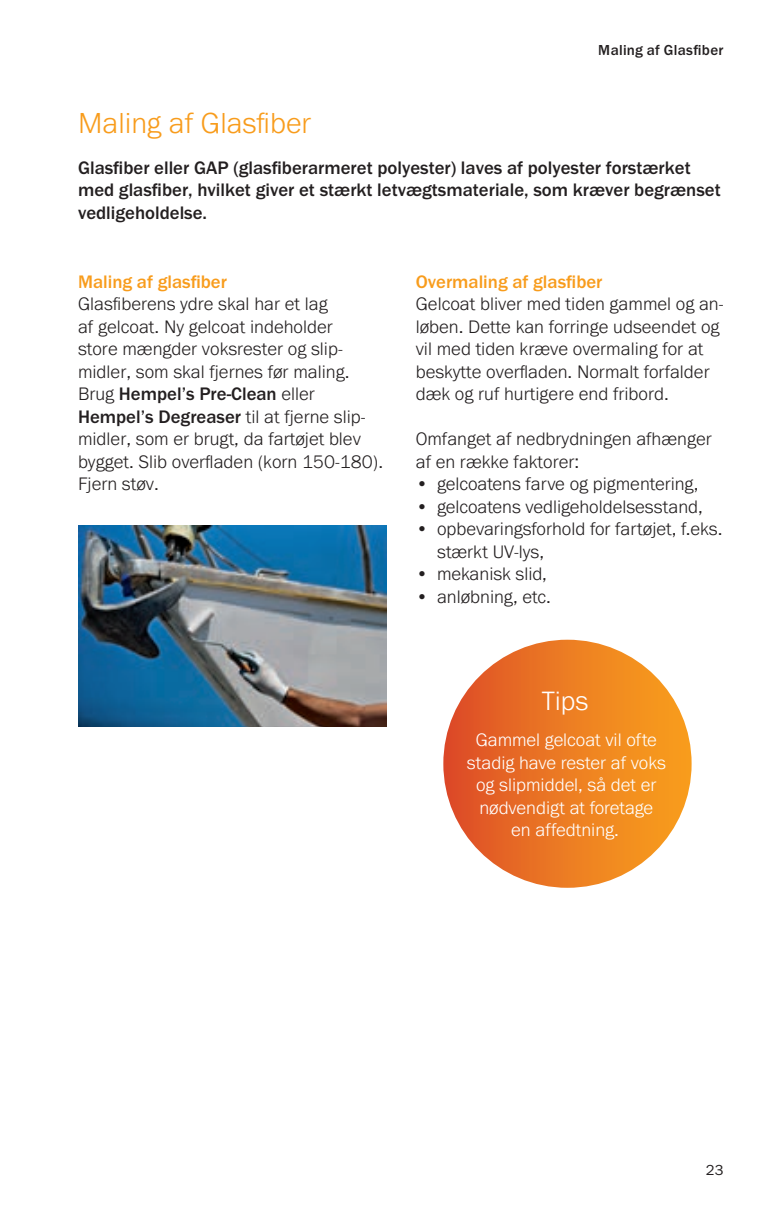
<style>
.page{position:relative;width:759px;height:1205px;background:#fff}
.page>*{position:absolute;margin:0;border:0;box-sizing:border-box;transform-origin:0 0}
.Overskrift_-_DK{font:300 30px "Franklin Gothic URW";color:#f89c1c}
.Table__7_5pt_Heading{font:300 27.5px "Franklin Gothic URW";color:#fff}
.Brødtekst_-_DK{font:300 18.75px/22.5px "Franklin Gothic URW";color:#231f20}
.Manchet_-_DK{font:500 18.75px/22.5px "Franklin Gothic URW";color:#231f20}
.Table__7_5pt_Heading-2{font:300 18.75px/22.5px "Franklin Gothic URW";color:#fff;text-align:center}
.Mellemrubrik_-_DK{font:500 18.75px "Franklin Gothic URW";color:#f89c1c}
.t1{font:500 15px "Franklin Gothic URW";letter-spacing:.02em;color:#231f20}
.t2{font:15px "Franklin Gothic URW Boo";color:#231f20}
.s1{font-weight:500}
</style>
<div class="page">
<img style="left:78px;top:526px;width:308px;height:200px">
<div style="left:443px;top:640px;width:248px;height:248px;background:linear-gradient(to right,#dd4f2a,#faa31c);border-radius:124px"></div>
<p class="t1" style="left:598px;top:40px;width:127px">Maling af Glasfiber</p>
<p class="Overskrift_-_DK" style="left:78px;top:105px;width:235px">Maling af Glasfiber</p>
<p class="Manchet_-_DK" style="left:78px;top:156px;width:644px">Glasfiber eller GAP (glasfiberarmeret polyester) laves af polyester forstærket med glasfiber, hvilket giver et stærkt letvægtsmateriale, som kræver begrænset vedligeholdelse.</p>
<p class="Mellemrubrik_-_DK" style="left:78px;top:270px;width:150px">Maling af glasfiber</p>
<p class="Brødtekst_-_DK" style="left:78px;top:292px;width:306px">Glasfiberens ydre skal har et lag<br>af gelcoat. Ny gelcoat indeholder<br>store mængder voksrester og slip&shy;midler, som skal fjernes før maling.<br>Brug <span class="s1">Hempel’s Pre-Clean</span> eller <span class="s1">Hempel’s Degreaser</span> til at fjerne slip&shy;midler, som er brugt, da fartøjet blev bygget. Slib overfladen (korn 150-180).<br>Fjern støv.</p>
<p class="Mellemrubrik_-_DK" style="left:415px;top:270px;width:188px">Overmaling af glasfiber</p>
<p class="Brødtekst_-_DK" style="left:415px;top:292px;width:309px">Gelcoat bliver med tiden gammel og an&shy;løben. Dette kan forringe udseendet og vil med tiden kræve overmaling for at beskytte overfladen. Normalt forfalder dæk og ruf hurtigere end fribord.</p>
<p class="Brødtekst_-_DK" style="left:415px;top:427px;width:297px">Omfanget af nedbrydningen afhænger af en række faktorer:</p>
<p class="Brødtekst_-_DK" style="left:415px;top:472px;width:284px">• gelcoatens farve og pigmentering,</p>
<p class="Brødtekst_-_DK" style="left:415px;top:495px;width:288px">• gelcoatens vedligeholdelsesstand,</p>
<p class="Brødtekst_-_DK" style="left:437px;top:517px;width:287px;text-indent:-21px">• opbevaringsforhold for fartøjet, f.eks. stærkt UV-lys,</p>
<p class="Brødtekst_-_DK" style="left:415px;top:562px;width:133px">• mekanisk slid,</p>
<p class="Brødtekst_-_DK" style="left:415px;top:585px;width:136px">• anløbning, etc.</p>
<p class="Table__7_5pt_Heading" style="left:541px;top:683px;width:48px">Tips</p>
<p class="Table__7_5pt_Heading-2" style="left:467px;top:728px;width:200px">Gammel gelcoat vil ofte stadig have rester af voks og slipmiddel, så det er nødvendigt at foretage<br>en affedtning.</p>
<p class="t2" style="left:705px;top:1160px;width:19px">23</p>
</div>
